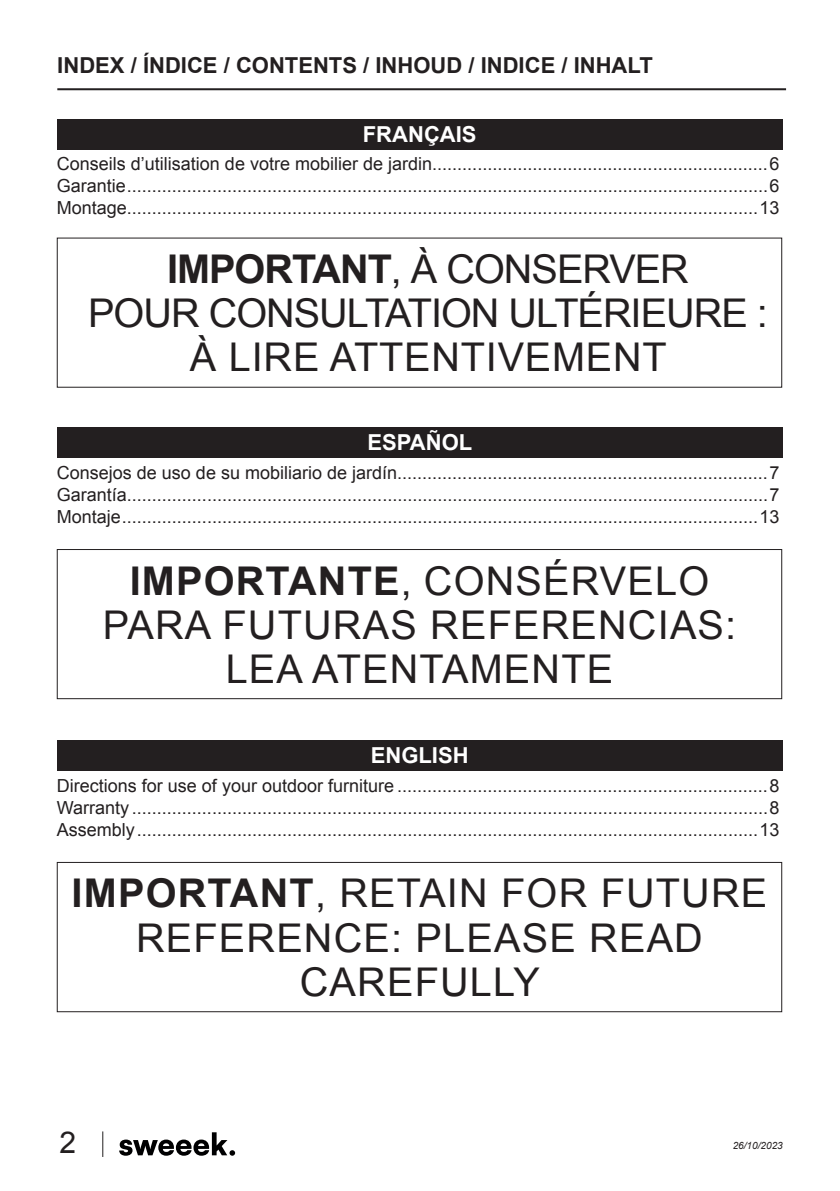
<style>
.page{position:relative;width:840px;height:1191px;background:#fff}
.page>*{position:absolute;margin:0;border:0;box-sizing:border-box;transform-origin:0 0}
.t1{font:39.6px/44px "Arial";letter-spacing:.03em;color:#231f20;text-align:center}
.t2{font:39.6px/44px "Arial";letter-spacing:-.025em;color:#231f20;text-align:center}
.t3{font:30px "Arial";color:#231f20}
._01_TITRE{font:700 22px "Arial";color:#231f20}
.t4{font:700 22px "Arial";color:#fff}
.TITRE-TDM-9PT{font:18px "Arial";color:#231f20}
.t5{font:italic 10px "Arial";color:#231f20}
.s1{font-weight:700}
</style>
<div class="page">
<svg style="left:102px;top:1131px;width:1px;height:26px"></svg>
<svg style="left:119px;top:1132px;width:116px;height:23px"></svg>
<hr style="left:57px;top:88px;width:728px;height:2px;background:#231f20">
<div style="left:57px;top:119px;width:725px;height:31px;background:#231f20"></div>
<div style="left:57px;top:427px;width:725px;height:31px;background:#231f20"></div>
<div style="left:57px;top:549px;width:724px;height:150px;border:1px solid #231f20"></div>
<div style="left:57px;top:740px;width:725px;height:30px;background:#231f20"></div>
<div style="left:57px;top:862px;width:724px;height:150px;border:1px solid #231f20"></div>
<p class="_01_TITRE" style="left:57px;top:50px;width:596px">INDEX / ÍNDICE / CONTENTS / INHOUD / INDICE / INHALT</p>
<p class="t4" style="left:362px;top:120px;width:115px">FRANÇAIS</p>
<p class="TITRE-TDM-9PT" style="left:57px;top:152px;width:723px">Conseils d’utilisation de votre mobilier de jardin...................................................................6</p>
<p class="TITRE-TDM-9PT" style="left:57px;top:174px;width:723px">Garantie................................................................................................................................6</p>
<p class="TITRE-TDM-9PT" style="left:57px;top:195px;width:723px">Montage..............................................................................................................................13</p>
<p class="t2" style="left:88px;top:247px;width:681px"><span class="s1">IMPORTANT</span>, À CONSERVER<br>POUR CONSULTATION ULTÉRIEURE :<br>À LIRE ATTENTIVEMENT</p>
<p class="t4" style="left:367px;top:428px;width:106px">ESPAÑOL</p>
<p class="TITRE-TDM-9PT" style="left:57px;top:461px;width:723px">Consejos de uso de su mobiliario de jardín..........................................................................7</p>
<p class="TITRE-TDM-9PT" style="left:57px;top:483px;width:723px">Garantía................................................................................................................................7</p>
<p class="TITRE-TDM-9PT" style="left:57px;top:504px;width:723px">Montaje...............................................................................................................................13</p>
<p class="t1" style="left:103px;top:559px;width:634px"><span class="s1">IMPORTANTE</span>, CONSÉRVELO<br>PARA FUTURAS REFERENCIAS:</p>
<p class="t1" style="left:226px;top:647px;width:389px">LEA ATENTAMENTE</p>
<p class="t4" style="left:370px;top:741px;width:99px">ENGLISH</p>
<p class="TITRE-TDM-9PT" style="left:57px;top:774px;width:723px">Directions for use of your outdoor furniture ..........................................................................8</p>
<p class="TITRE-TDM-9PT" style="left:57px;top:796px;width:723px">Warranty ...............................................................................................................................8</p>
<p class="TITRE-TDM-9PT" style="left:57px;top:817px;width:723px">Assembly............................................................................................................................13</p>
<p class="t1" style="left:72px;top:872px;width:696px"><span class="s1">IMPORTANT</span>, RETAIN FOR FUTURE<br>REFERENCE: PLEASE READ</p>
<p class="t1" style="left:299px;top:960px;width:241px">CAREFULLY</p>
<h2 class="t3" style="left:60px;top:1123px;width:18px">2</h2>
<p class="t5" style="left:732px;top:1138px;width:52px">26/10/2023</p>
</div>
